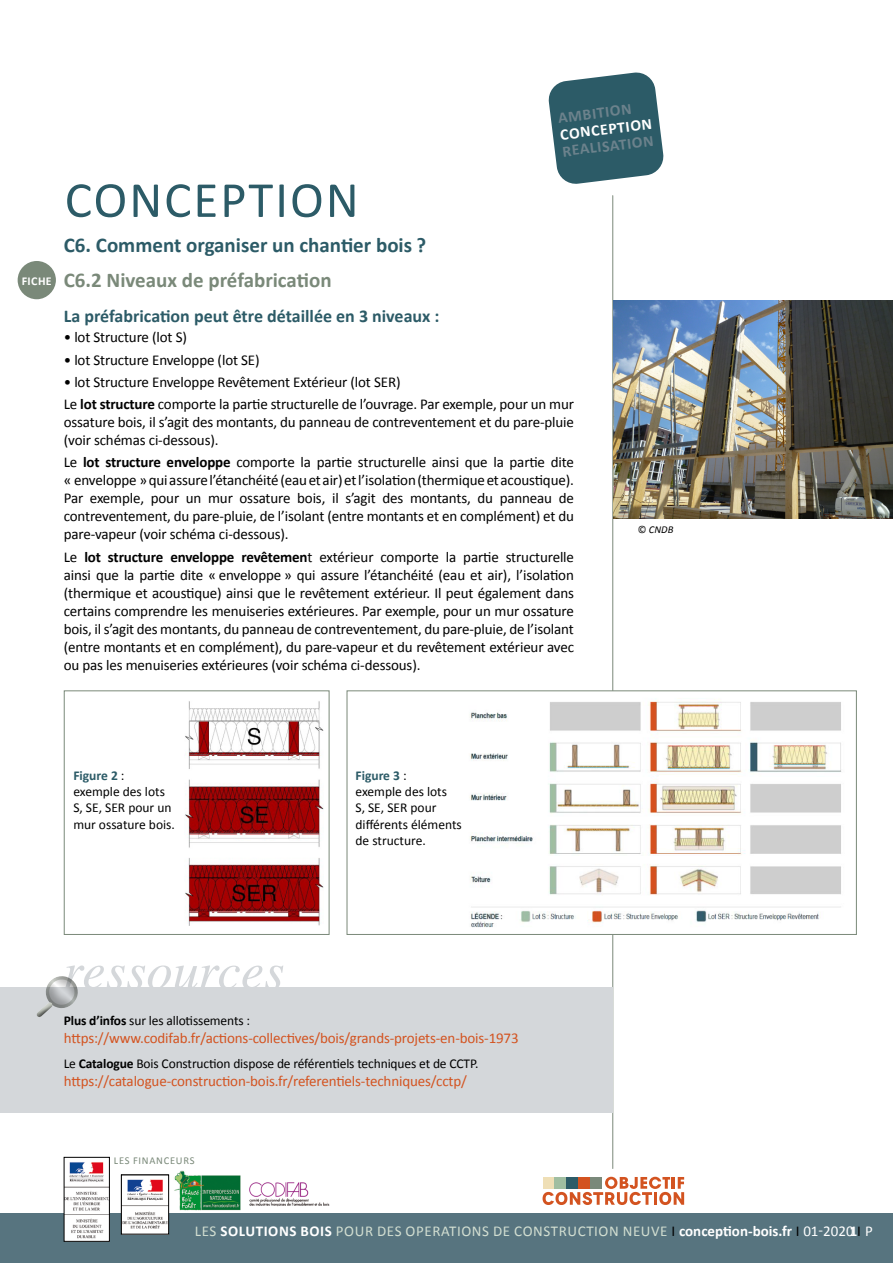
<style>
.page{position:relative;width:893px;height:1263px;background:#fff}
.page>*{position:absolute;margin:0;border:0;box-sizing:border-box;transform-origin:0 0}
.t1{font:italic 52.5px "Times";color:#d4d7da}
.t2{font:51px "Calibri";letter-spacing:.04em;color:#2c5b67}
.t3{font:700 21px/35.2px "Calibri";color:#2c5b67}
.t4{font:700 18px "Calibri";color:#2c5b67}
.t5{font:700 15.75px "Calibri";color:#6c828c}
.t6{font:700 15.75px "Calibri";color:#fff}
.t7{font:15px/18px "Calibri";letter-spacing:-.01em;color:#000}
.t8{font:15px "Calibri";letter-spacing:-.01em;color:#d35320}
.t9{font:15px "Calibri";letter-spacing:.04em;color:#d2ded1}
.t10{font:700 15px "Calibri";color:#fff}
.t11{font:13.5px/16.2px "Calibri";letter-spacing:-.01em;color:#000}
.t12{font:10.5px "Calibri";letter-spacing:.07em;color:#7a8979}
.t13{font:italic 10.5px "Calibri";color:#000}
.s1{font-size:12px;color:#fff}
.s2{color:#7a8979}
.s3{font-weight:700}
.s4{font-weight:700;color:#2c5b67}
.s5{font-style:normal}
.s6{font-weight:700;color:#fff}
.s7{color:#000}
.s8{color:#fff}
</style>
<div class="page">
<svg style="left:543px;top:1177px;width:141px;height:28px"></svg>
<hr style="left:612px;top:196px;width:1px;height:972px;background:#7a8979">
<svg style="left:548px;top:72px;width:116px;height:112px"></svg>
<div style="left:0;top:1214px;width:893px;height:49px;background:#57747f"></div>
<img style="left:123px;top:1179px;width:44px;height:53px">
<div style="left:121px;top:1175px;width:48px;height:59px;border:1px solid #000"></div>
<img style="left:249px;top:1182px;width:81px;height:25px">
<img style="left:174px;top:1170px;width:67px;height:41px">
<img style="left:66px;top:1162px;width:42px;height:78px">
<div style="left:64px;top:1157px;width:46px;height:85px;border:1px solid #000"></div>
<div style="left:18px;top:261px;width:38px;height:38px;background:#7a8979;border-radius:50%"></div>
<img style="left:613px;top:300px;width:280px;height:218px">
<div style="left:64px;top:690px;width:266px;height:245px;background:#fff;border:1px solid #7a8979"></div>
<img style="left:185px;top:701px;width:138px;height:225px">
<div style="left:347px;top:690px;width:510px;height:245px;background:#fff;border:1px solid #7a8979"></div>
<img style="left:470px;top:699px;width:372px;height:229px">
<div style="left:0;top:988px;width:612px;height:125px;background:#d4d7da"></div>
<svg style="left:25px;top:976px;width:69px;height:41px"></svg>
<p class="t5" style="left:557px;top:107px;width:75px;rotate:-7deg">AMBITION</p>
<p class="t6" style="left:559px;top:123px;width:94px;rotate:-7deg">CONCEPTION</p>
<p class="t5" style="left:561px;top:140px;width:93px;rotate:-7deg">REALISATION</p>
<h2 class="t2" style="left:65px;top:165px;width:295px">CONCEPTION</h2>
<h3 class="t3" style="left:22px;top:227px;width:406px;text-indent:42px">C6. Comment organiser un chantier bois ?<br><span class="s1">FICHE</span> <span class="s2">C6.2 Niveaux de préfabrication</span></h3>
<p class="t4" style="left:64px;top:303px;width:377px">La préfabrication peut être détaillée en 3 niveaux :</p>
<p class="t7" style="left:64px;top:328px;width:125px">• lot Structure (lot S)</p>
<p class="t7" style="left:64px;top:350px;width:197px">• lot Structure Enveloppe (lot SE)</p>
<p class="t7" style="left:64px;top:370px;width:512px;line-height:22.2px">• lot Structure Enveloppe Revêtement Extérieur (lot SER)<br>Le <span class="s3">lot structure</span> comporte la partie structurelle de l’ouvrage. Par exemple, pour un mur</p>
<p class="t7" style="left:64px;top:413px;width:512px">ossature bois, il s’agit des montants, du panneau de contreventement et du pare-pluie (voir schémas ci-dessous).</p>
<p class="t7" style="left:64px;top:453px;width:512px;text-align:justify">Le <span class="s3">lot structure enveloppe</span> comporte la partie structurelle ainsi que la partie dite « enveloppe » qui assure l’étanchéité (eau et air) et l’isolation (thermique et acoustique).<br>Par exemple, pour un mur ossature bois, il s’agit des montants, du panneau de contreventement, du pare-pluie, de l’isolant (entre montants et en complément) et du pare-vapeur (voir schéma ci-dessous).</p>
<p class="t7" style="left:64px;top:547px;width:512px;text-align:justify">Le <span class="s3">lot structure enveloppe revêtemen</span>t extérieur comporte la partie structurelle ainsi que la partie dite « enveloppe » qui assure l’étanchéité (eau et air), l’isolation (thermique et acoustique) ainsi que le revêtement extérieur. Il peut également dans certains comprendre les menuiseries extérieures. Par exemple, pour un mur ossature bois, il s’agit des montants, du panneau de contreventement, du pare-pluie, de l’isolant (entre montants et en complément), du pare-vapeur et du revêtement extérieur avec ou pas les menuiseries extérieures (voir schéma ci-dessous).</p>
<p class="t11" style="left:73px;top:767px;width:103px"><span class="s4">Figure 2</span> :<br>exemple des lots<br>S, SE, SER pour un mur ossature bois.</p>
<p class="t11" style="left:355px;top:767px;width:108px"><span class="s4">Figure 3</span> :<br>exemple des lots<br>S, SE, SER pour différents éléments de structure.</p>
<h1 class="t1" style="left:64px;top:925px;width:222px">ressources</h1>
<p class="t11" style="left:64px;top:1012px;width:188px"><span class="s3">Plus d’infos</span> sur les allotissements :</p>
<p class="t8" style="left:64px;top:1028px;width:456px">https://www.codifab.fr/actions-collectives/bois/grands-projets-en-bois-1973</p>
<p class="t11" style="left:64px;top:1055px;width:416px">Le <span class="s3">Catalogue</span> Bois Construction dispose de référentiels techniques et de CCTP.</p>
<p class="t8" style="left:64px;top:1070px;width:405px">https://catalogue-construction-bois.fr/referentiels-techniques/cctp/</p>
<p class="t12" style="left:114px;top:1153px;width:82px">LES FINANCEURS</p>
<p class="t13" style="left:638px;top:523px;width:37px"><span class="s5">©</span> CNDB</p>
<p class="t9" style="left:195px;top:1220px;width:679px">LES <span class="s6">SOLUTIONS BOIS</span> POUR DES OPERATIONS DE CONSTRUCTION NEUVE <span class="s7">I</span> <span class="s6">conception-bois.fr</span> <span class="s7">I</span> <span class="s8">01-2020</span> <span class="s7">I</span> <span class="s8">P</span></p>
<p class="t10" style="left:850px;top:1220px;width:9px">1</p>
</div>
